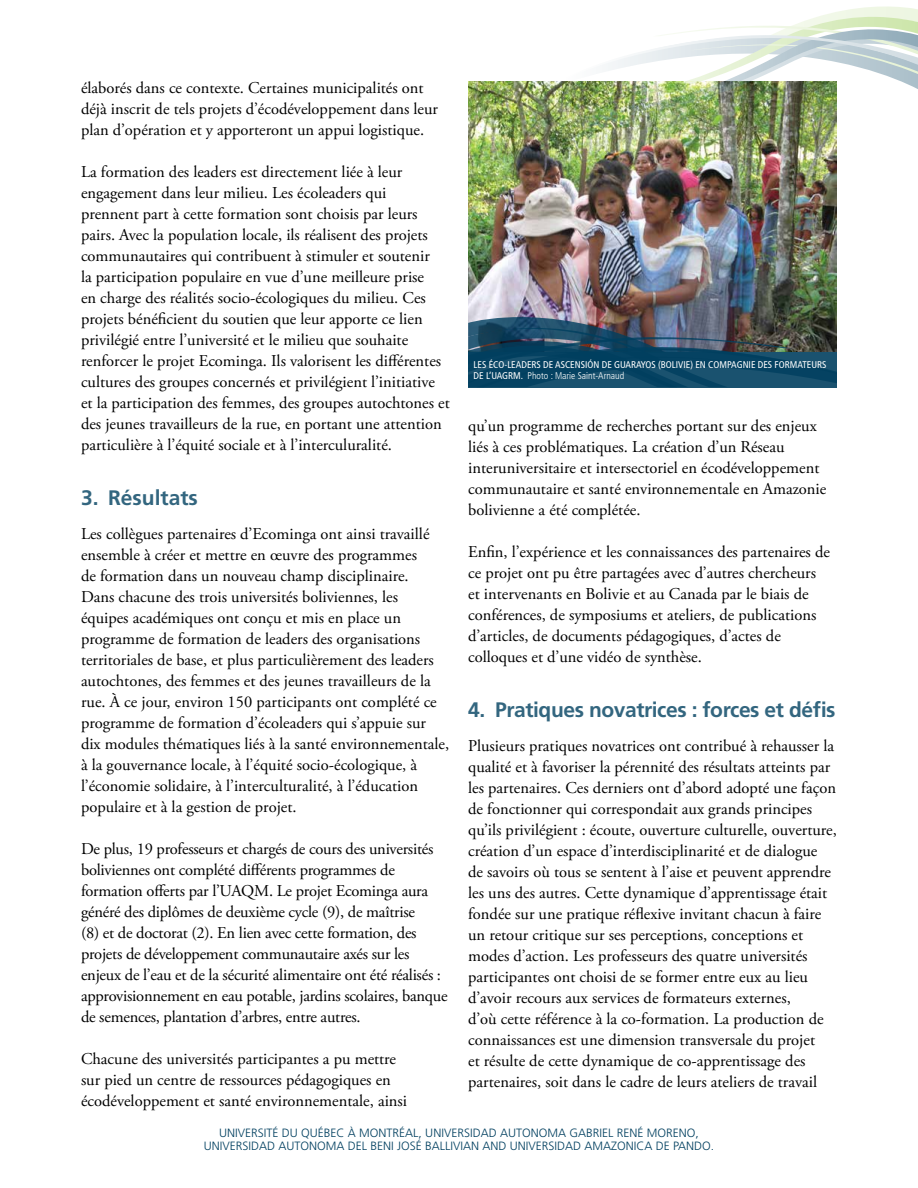
<style>
.page{position:relative;width:918px;height:1188px;background:#fff}
.page>*{position:absolute;margin:0;border:0;box-sizing:border-box;transform-origin:0 0}
.t1{font:700 21px "Frutiger";letter-spacing:-.02em;color:#33667f}
.t2{font:16.5px/21px "Adobe Garamond Pro";color:#000}
.t3{font:300 12px/13.5px "Frutiger";color:#003f5f;text-align:center}
.t4{font:condensed 9.75px/11.2px "Frutiger";color:#fff}
.t5{font:300 condensed 9.75px "Frutiger";color:#fff}
.s1{font-weight:400}
</style>
<div class="page">
<img style="left:468px;top:81px;width:369px;height:235px">
<img style="left:468px;top:316px;width:369px;height:71px">
<img style="left:561px;top:6px;width:357px;height:108px">
<p class="t2" style="left:81px;top:78px;width:358px">élaborés dans ce contexte. Certaines municipalités ont déjà inscrit de tels projets d’écodéveloppement dans leur plan d’opération et y apporteront un appui logistique.</p>
<p class="t2" style="left:81px;top:162px;width:370px">La formation des leaders est directement liée à leur engagement dans leur milieu. Les écoleaders qui<br>prennent part à cette formation sont choisis par leurs pairs. Avec la population locale, ils réalisent des projets communautaires qui contribuent à stimuler et soutenir<br>la participation populaire en vue d’une meilleure prise<br>en charge des réalités socio-écologiques du milieu. Ces projets bénéficient du soutien que leur apporte ce lien privilégié entre l’université et le milieu que souhaite renforcer le projet Ecominga. Ils valorisent les différentes cultures des groupes concernés et privilégient l’initiative et la participation des femmes, des groupes autochtones et des jeunes travailleurs de la rue, en portant une attention particulière à l’équité sociale et à l’interculuralité.</p>
<p class="t1" style="left:81px;top:485px;width:118px">3. Résultats</p>
<p class="t2" style="left:81px;top:524px;width:370px">Les collègues partenaires d’Ecominga ont ainsi travaillé ensemble à créer et mettre en œuvre des programmes<br>de formation dans un nouveau champ disciplinaire.<br>Dans chacune des trois universités boliviennes, les équipes académiques ont conçu et mis en place un programme de formation de leaders des organisations territoriales de base, et plus particulièrement des leaders autochtones, des femmes et des jeunes travailleurs de la rue. À ce jour, environ 150 participants ont complété ce programme de formation d’écoleaders qui s’appuie sur dix modules thématiques liés à la santé environnementale, à la gouvernance locale, à l’équité socio-écologique, à l’économie solidaire, à l’interculturalité, à l’éducation populaire et à la gestion de projet.</p>
<p class="t2" style="left:81px;top:839px;width:368px">De plus, 19 professeurs et chargés de cours des universités boliviennes ont complété différents programmes de formation offerts par l’UAQM. Le projet Ecominga aura généré des diplômes de deuxième cycle (9), de maîtrise<br>(8) et de doctorat (2). En lien avec cette formation, des projets de développement communautaire axés sur les enjeux de l’eau et de la sécurité alimentaire ont été réalisés : approvisionnement en eau potable, jardins scolaires, banque de semences, plantation d’arbres, entre autres.</p>
<p class="t2" style="left:81px;top:1049px;width:328px">Chacune des universités participantes a pu mettre sur pied un centre de ressources pédagogiques en écodéveloppement et santé environnementale, ainsi</p>
<p class="t4" style="left:474px;top:359px;width:355px">LES ÉCO-LEADERS DE ASCENSIÓN DE GUARAYOS (BOLIVIE) EN COMPAGNIE DES FORMATEURS<br>DE L’UAGRM</p>
<p class="t5" style="left:521px;top:370px;width:105px"><span class="s1">.</span> Photo : Marie Saint-Arnaud</p>
<p class="t2" style="left:468px;top:416px;width:360px">qu’un programme de recherches portant sur des enjeux liés à ces problématiques. La création d’un Réseau interuniversitaire et intersectoriel en écodéveloppement communautaire et santé environnementale en Amazonie bolivienne a été complétée.</p>
<p class="t2" style="left:468px;top:542px;width:363px">Enfin, l’expérience et les connaissances des partenaires de ce projet ont pu être partagées avec d’autres chercheurs et intervenants en Bolivie et au Canada par le biais de conférences, de symposiums et ateliers, de publications d’articles, de documents pédagogiques, d’actes de colloques et d’une vidéo de synthèse.</p>
<p class="t1" style="left:468px;top:697px;width:369px">4. Pratiques novatrices : forces et défis</p>
<p class="t2" style="left:468px;top:736px;width:370px">Plusieurs pratiques novatrices ont contribué à rehausser la qualité et à favoriser la pérennité des résultats atteints par les partenaires. Ces derniers ont d’abord adopté une façon de fonctionner qui correspondait aux grands principes qu’ils privilégient : écoute, ouverture culturelle, ouverture, création d’un espace d’interdisciplinarité et de dialogue<br>de savoirs où tous se sentent à l’aise et peuvent apprendre les uns des autres. Cette dynamique d’apprentissage était fondée sur une pratique réflexive invitant chacun à faire un retour critique sur ses perceptions, conceptions et modes d’action. Les professeurs des quatre universités participantes ont choisi de se former entre eux au lieu d’avoir recours aux services de formateurs externes,<br>d’où cette référence à la co-formation. La production de connaissances est une dimension transversale du projet<br>et résulte de cette dynamique de co-apprentissage des partenaires, soit dans le cadre de leurs ateliers de travail</p>
<p class="t3" style="left:204px;top:1126px;width:512px">UNIVERSITÉ DU QU ÉBEC À MONTRÉAL, UNIVERSIDAD AUTONOMA GABRIEL RENÉ MORENO,<br>UNIVERSIDAD AUTONOMA DEL BENI JOSÉ BALLIVIAN AND UNIVERSIDAD AMAZONICA DE PANDO.</p>
</div>
